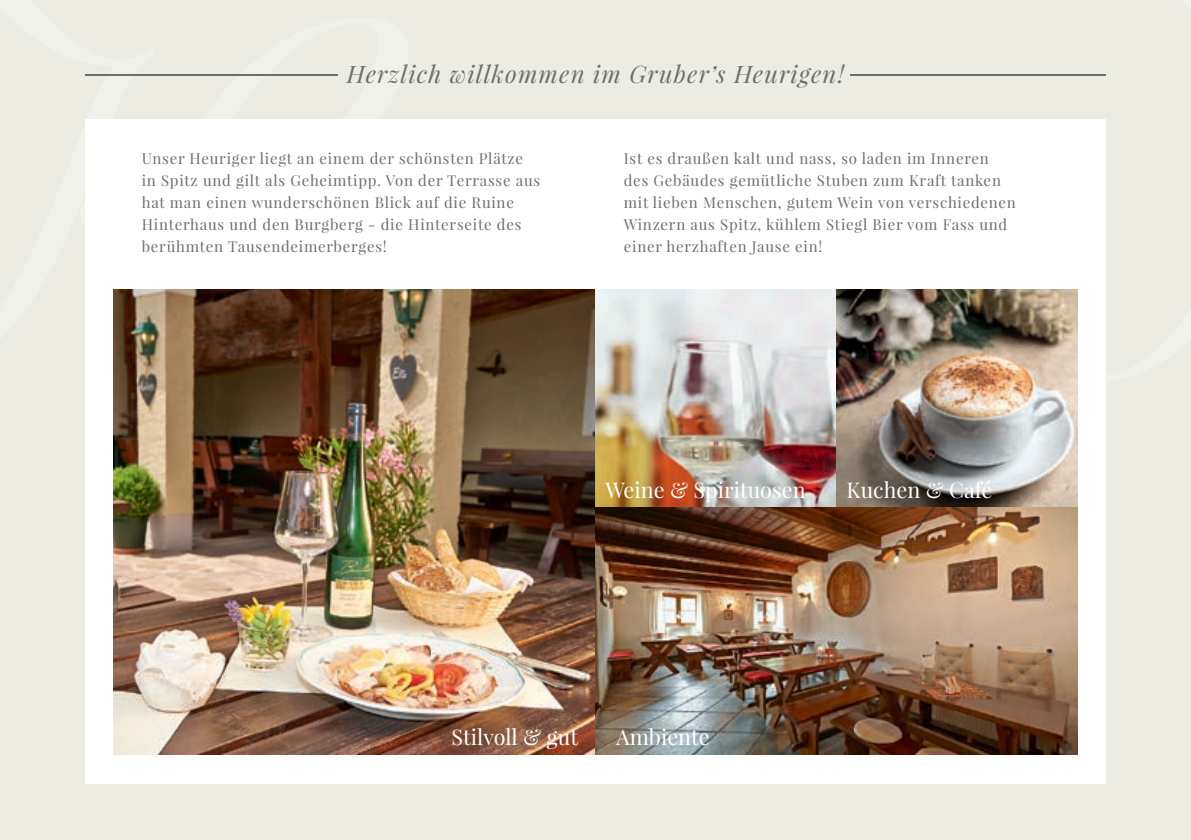
<style>
.page{position:relative;width:1191px;height:840px;background:#fff}
.page>*{position:absolute;margin:0;border:0;box-sizing:border-box;transform-origin:0 0}
.t1{font:italic 24px "Playfair Display";letter-spacing:.05em;color:#6b7069}
.t2{font:21.6px "Playfair Display";color:#fff}
.t3{font:15px/22px "Playfair Display";letter-spacing:.05em;color:#6b7069}
</style>
<div class="page">
<div style="left:0;top:0;width:1191px;height:839px;background:#ecece3"></div>
<div style="left:85px;top:119px;width:1021px;height:663px;background:#fff"></div>
<hr style="left:850px;top:74px;width:256px;height:1px;background:#6b7069">
<hr style="left:85px;top:74px;width:253px;height:1px;background:#6b7069">
<img style="left:113px;top:289px;width:482px;height:465px">
<img style="left:595px;top:289px;width:241px;height:218px">
<img style="left:836px;top:289px;width:241px;height:218px">
<img style="left:595px;top:507px;width:482px;height:247px">
<h1 class="t1" style="left:347px;top:58px;width:498px">Herzlich willkommen im Gruber’s Heurigen!</h1>
<p class="t3" style="left:142px;top:147px;width:400px">Unser Heuriger liegt an einem der schönsten Plätze in Spitz und gilt als Geheimtipp. Von der Terrasse aus hat man einen wunderschönen Blick auf die Ruine Hinterhaus und den Burgberg - die Hinterseite des berühmten Tausendeimerberges!</p>
<p class="t3" style="left:624px;top:147px;width:393px">Ist es draußen kalt und nass, so laden im Inneren des Gebäudes gemütliche Stuben zum Kraft tanken mit lieben Menschen, gutem Wein von verschiedenen Winzern aus Spitz, kühlem Stiegl Bier vom Fass und einer herzhaften Jause ein!</p>
<h2 class="t2" style="left:605px;top:476px;width:201px">Weine &amp; Spirituosen</h2>
<h2 class="t2" style="left:846px;top:476px;width:147px">Kuchen &amp; Café</h2>
<h2 class="t2" style="left:451px;top:722px;width:128px">Stilvoll &amp; gut</h2>
<h2 class="t2" style="left:616px;top:722px;width:95px">Ambiente</h2>
</div>
